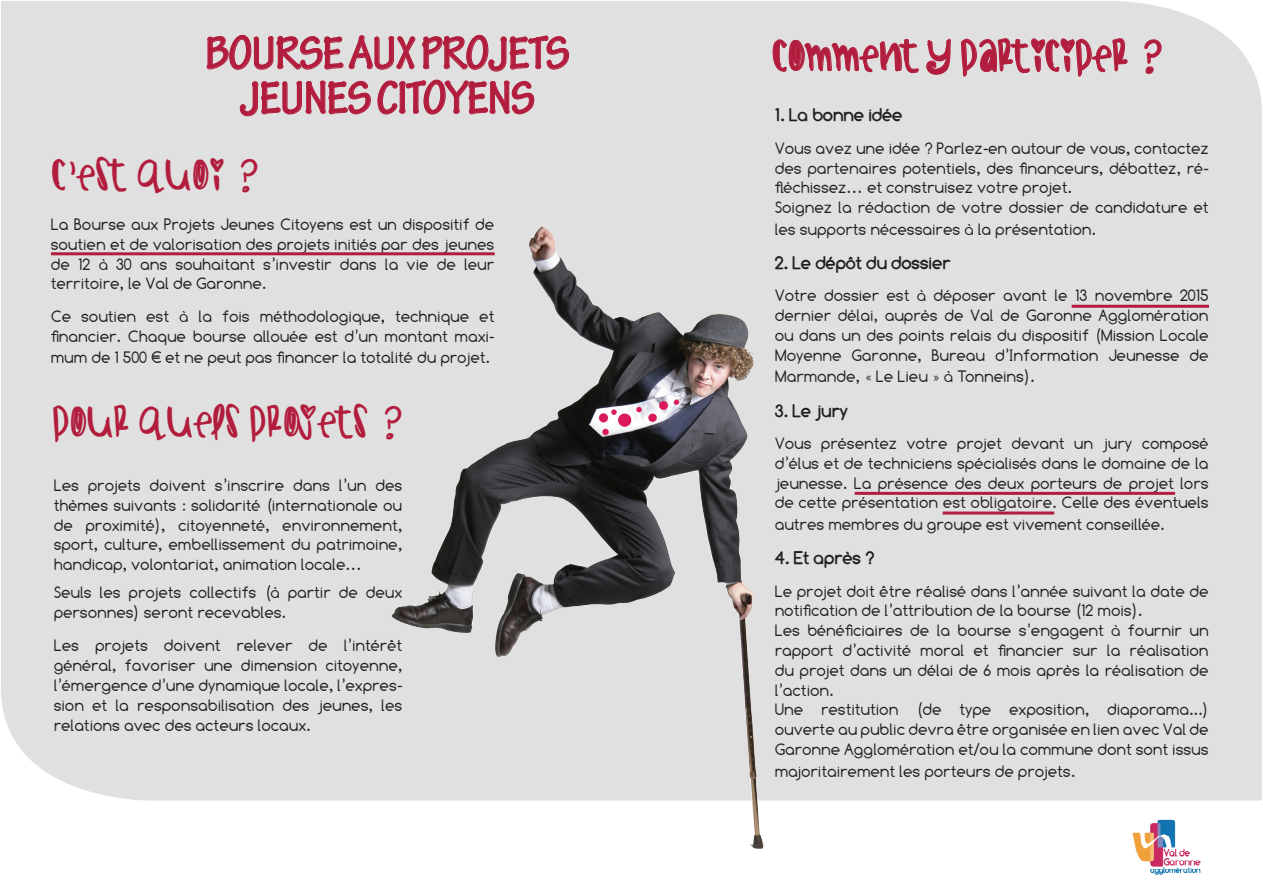
<style>
.page{position:relative;width:1263px;height:893px;background:#fff}
.page>*{position:absolute;margin:0;border:0;box-sizing:border-box;transform-origin:0 0}
.t1{font:700 condensed 49.05px/44.7px "Tekton Pro";letter-spacing:-.02em;color:#b21d3d;text-align:center}
.t2{font:30px "Watermelon Sundae";color:#b21d3d}
.t3{font:700 18px "Comfortaa";color:#231f20}
.t4{font:16.5px/19.8px "Comfortaa";color:#231f20;text-align:justify}
</style>
<div class="page">
<div style="left:1px;top:1px;width:1261px;height:801px;background:#e0e0e0"></div>
<img style="left:392px;top:238px;width:233px;height:420px">
<svg style="left:206px;top:35px;width:210px;height:35px;background:#d7bbc1"></svg>
<svg style="left:422px;top:35px;width:147px;height:37px;background:#d7bdc3"></svg>
<svg style="left:239px;top:80px;width:132px;height:37px;background:#d7bdc3"></svg>
<svg style="left:377px;top:79px;width:158px;height:36px;background:#d7bcc2"></svg>
<svg style="left:772px;top:39px;width:147px;height:35px;background:#d6b8be"></svg>
<svg style="left:926px;top:38px;width:25px;height:37px"></svg>
<svg style="left:961px;top:38px;width:167px;height:39px;background:#d7bcc1"></svg>
<svg style="left:1144px;top:39px;width:18px;height:35px"></svg>
<hr style="left:1071px;top:305px;width:138px;height:3px;background:#b21d3d">
<hr style="left:855px;top:492px;width:320px;height:3px;background:#b21d3d">
<hr style="left:943px;top:511px;width:111px;height:3px;background:#b21d3d">
<hr style="left:51px;top:252px;width:444px;height:3px;background:#b21d3d">
<img style="left:1132px;top:819px;width:69px;height:56px">
<h1 class="t1" style="left:205px;top:32px;width:366px">BOURSE AUX PROJETS<br>JEUNES CITOYENS</h1>
<h2 class="t2" style="left:54px;top:157px;width:208px">C’EST QUOI ?</h2>
<p class="t4" style="left:51px;top:214px;width:445px">La Bourse aux Projets Jeunes Citoyens est un dispositif de soutien et de valorisation des projets initiés par des jeunes de 12 à 30 ans souhaitant s’investir dans la vie de leur territoire, le Val de Garonne.</p>
<p class="t4" style="left:51px;top:306px;width:445px">Ce soutien est à la fois méthodologique, technique et financier. Chaque bourse allouée est d’un montant maxi-</p>
<p class="t4" style="left:51px;top:347px;width:441px">mum de 1 500 € et ne peut pas financer la totalité du projet.</p>
<h2 class="t2" style="left:54px;top:403px;width:352px">POUR QUELS PROJETS ?</h2>
<p class="t4" style="left:54px;top:475px;width:350px">Les projets doivent s’inscrire dans l’un des thèmes suivants : solidarité (internationale ou de proximité), citoyenneté, environnement, sport, culture, embellissement du patrimoine, handicap, volontariat, animation locale…</p>
<p class="t4" style="left:54px;top:583px;width:350px">Seuls les projets collectifs (à partir de deux personnes) seront recevables.</p>
<p class="t4" style="left:54px;top:636px;width:350px">Les projets doivent relever de l’intérêt général, favoriser une dimension citoyenne, l’émergence d’une dynamique locale, l’expres&shy;sion et la responsabilisation des jeunes, les relations avec des acteurs locaux.</p>
<h2 class="t2" style="left:775px;top:38px;width:391px">COMMENT Y PARTICIPER ?</h2>
<p class="t3" style="left:775px;top:105px;width:129px">1. La bonne idée</p>
<p class="t4" style="left:775px;top:138px;width:435px;text-align:left">Vous avez une idée ? Parlez-en autour de vous, contactez des partenaires potentiels, des financeurs, débattez, ré&shy;fléchissez… et construisez votre projet.<br>Soignez la rédaction de votre dossier de candidature et</p>
<p class="t4" style="left:775px;top:219px;width:323px">les supports nécessaires à la présentation.</p>
<p class="t3" style="left:775px;top:252px;width:177px">2. Le dépôt du dossier</p>
<p class="t4" style="left:775px;top:286px;width:435px">Votre dossier est à déposer avant le 13 novembre 2015 dernier délai, auprès de Val de Garonne Agglomération ou dans un des points relais du dispositif (Mission Locale Moyenne Garonne, Bureau d’Information Jeunesse de</p>
<p class="t4" style="left:775px;top:367px;width:261px">Marmande, « Le Lieu » à Tonneins).</p>
<p class="t3" style="left:775px;top:400px;width:74px">3. Le jury</p>
<p class="t4" style="left:775px;top:433px;width:435px">Vous présentez votre projet devant un jury composé d’élus et de techniciens spécialisés dans le domaine de la jeunesse. La présence des deux porteurs de projet lors de cette présentation est obligatoire. Celle des éventuels</p>
<p class="t4" style="left:775px;top:514px;width:392px">autres membres du groupe est vivement conseillée.</p>
<p class="t3" style="left:775px;top:547px;width:101px">4. Et après ?</p>
<p class="t4" style="left:775px;top:581px;width:435px;text-align:left">Le projet doit être réalisé dans l’année suivant la date de notification de l’attribution de la bourse (12 mois).<br>Les bénéficiaires de la bourse s’engagent à fournir un rapport d’activité moral et financier sur la réalisation du projet dans un délai de 6 mois après la réalisation de l’action.<br>Une restitution (de type exposition, diaporama...) ouverte au public devra être organisée en lien avec Val de Garonne Agglomération et/ou la commune dont sont issus</p>
<p class="t4" style="left:775px;top:761px;width:302px">majoritairement les porteurs de projets.</p>
</div>
